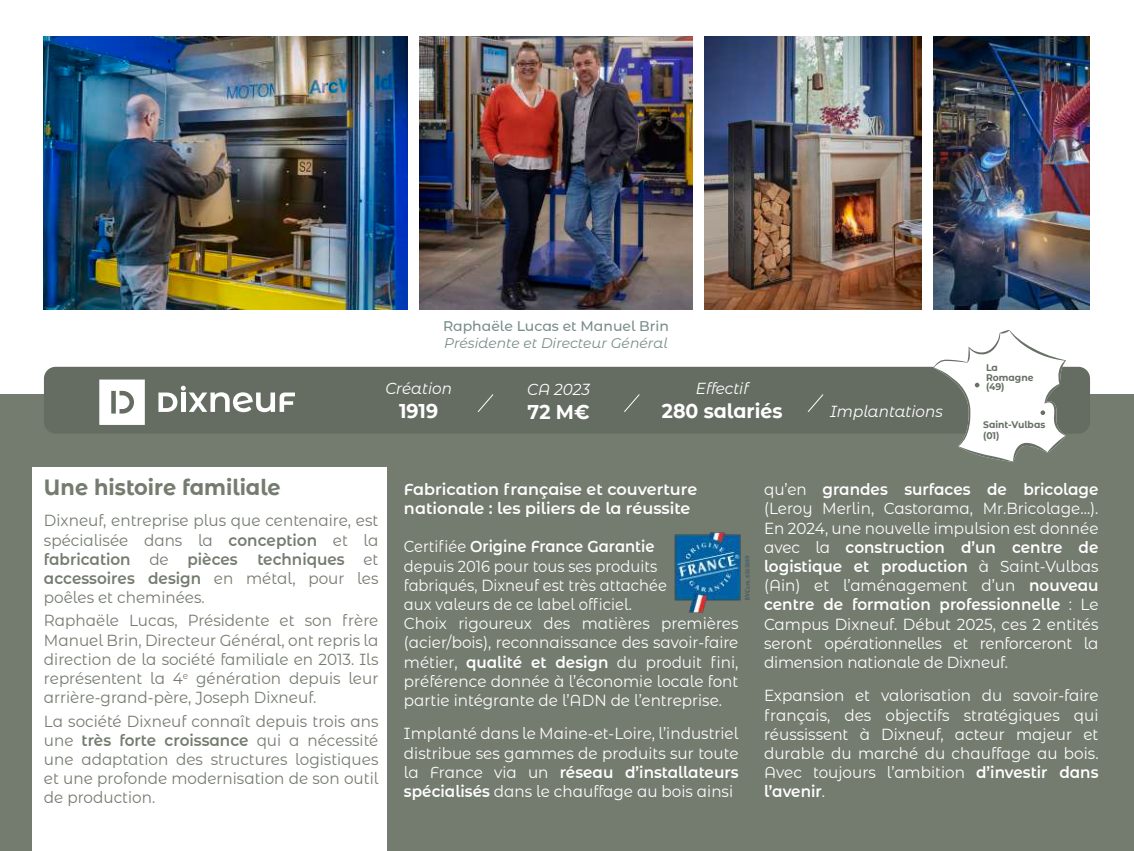
<style>
.page{position:relative;width:1134px;height:851px;background:#fff}
.page>*{position:absolute;margin:0;border:0;box-sizing:border-box;transform-origin:0 0}
.t1{font:700 22px "Dixneuf";color:#747b6f;scale:.95 1}
.t2{font:700 20px "Dixneuf";color:#fff;scale:.95 1}
.t3{font:16px/19.2px "Dixneuf";color:#fff;text-align:justify;scale:.95 1}
.t4{font:16px/19.2px "Dixneuf";color:#747b6f;text-align:justify;scale:.95 1}
.t5{font:16px/19.2px "Dixneuf";color:#fff;scale:.92 1}
.t6{font:600 16px/19.2px "Dixneuf";color:#fff}
.t7{font:italic 16px "Dixneuf";color:#fff;scale:.95 1}
.t8{font:italic 14px "Dixneuf";color:#788d8a}
.t9{font:500 14px "Dixneuf";color:#788d8a}
.t10{font:700 9.6px/9.6px "Dixneuf";color:#677065;scale:.95 1}
.s1{font-weight:600}
</style>
<div class="page">
<div style="left:0;top:394px;width:1134px;height:456px;background:#747b6f"></div>
<div style="left:44px;top:367px;width:1046px;height:66px;background:#656d63;border-radius:12px"></div>
<svg style="left:158px;top:385px;width:137px;height:27px"></svg>
<svg style="left:99px;top:379px;width:46px;height:46px;background:#e8e9e7"></svg>
<svg style="left:933px;top:330px;width:133px;height:132px"></svg>
<img style="left:419px;top:36px;width:273px;height:273px">
<img style="left:674px;top:532px;width:76px;height:81px">
<img style="left:44px;top:36px;width:363px;height:273px">
<img style="left:704px;top:36px;width:217px;height:273px">
<svg style="left:477px;top:394px;width:17px;height:18px"></svg>
<svg style="left:624px;top:394px;width:16px;height:18px"></svg>
<svg style="left:807px;top:394px;width:17px;height:18px"></svg>
<img style="left:933px;top:36px;width:156px;height:273px">
<div style="left:32px;top:467px;width:355px;height:383px;background:#fff"></div>
<p class="t9" style="left:443px;top:317px;width:227px">Raphaële Lucas et Manuel Brin</p>
<p class="t8" style="left:444px;top:333px;width:225px">Présidente et Directeur Général</p>
<p class="t7" style="left:385px;top:378px;width:72px">Création</p>
<p class="t2" style="left:399px;top:397px;width:43px">1919</p>
<p class="t7" style="left:696px;top:378px;width:57px">Effectif</p>
<p class="t2" style="left:662px;top:397px;width:128px">280 salariés</p>
<p class="t7" style="left:830px;top:400px;width:120px">Implantations</p>
<p class="t7" style="left:527px;top:378px;width:68px">CA 2023</p>
<p class="t2" style="left:528px;top:397px;width:67px">72 M€</p>
<p class="t10" style="left:986px;top:362px;width:52px">La<br>Romagne (49)</p>
<p class="t10" style="left:983px;top:418px;width:67px;line-height:11px">Saint-Vulbas (01)</p>
<h1 class="t1" style="left:44px;top:472px;width:251px">Une histoire familiale</h1>
<p class="t4" style="left:44px;top:511px;width:354px">Dixneuf, entreprise plus que centenaire, est spécialisée dans la <span class="s1">conception</span> et la <span class="s1">fabrication</span> de <span class="s1">pièces techniques</span> et <span class="s1">accessoires design</span> en métal, pour les poêles et cheminées.</p>
<p class="t4" style="left:44px;top:611px;width:354px">Raphaële Lucas, Présidente et son frère Manuel Brin, Directeur Général, ont repris la direction de la société familiale en 2013. Ils représentent la 4<sup>e</sup> génération depuis leur arrière-grand-père, Joseph Dixneuf.</p>
<p class="t4" style="left:44px;top:711px;width:354px">La société Dixneuf connaît depuis trois ans une <span class="s1">très forte croissance</span> qui a nécessité une adaptation des structures logistiques et une profonde modernisation de son outil de production.</p>
<p class="t6" style="left:404px;top:479px;width:295px">Fabrication française et couverture nationale : les piliers de la réussite</p>
<p class="t5" style="left:404px;top:537px;width:365px">Certifiée <span class="s1">Origine France Garantie<br></span>depuis 2016 pour tous ses produits<br>fabriqués, Dixneuf est très attachée<br>aux valeurs de ce label officiel.<br>Choix rigoureux des matières premières (acier/bois), reconnaissance des savoir-faire métier, <span class="s1">qualité et design</span> du produit fini, préférence donnée à l’économie locale font partie intégrante de l’ADN de l’entreprise.</p>
<p class="t3" style="left:404px;top:723px;width:354px">Implanté dans le Maine-et-Loire, l’industriel distribue ses gammes de produits sur toute la France via un <span class="s1">réseau d’installateurs spécialisés</span> dans le chauffage au bois ainsi</p>
<p class="t3" style="left:764px;top:479px;width:354px">qu’en <span class="s1">grandes surfaces de bricolage </span>(Leroy Merlin, Castorama, Mr.Bricolage…).<br>En 2024, une nouvelle impulsion est donnée avec la <span class="s1">construction d’un centre de logistique et production</span> à Saint-Vulbas (Ain) et l’aménagement d’un <span class="s1">nouveau centre de formation professionnelle</span> : Le Campus Dixneuf. Début 2025, ces 2 entités seront opérationnelles et renforceront la dimension nationale de Dixneuf.</p>
<p class="t3" style="left:764px;top:685px;width:354px">Expansion et valorisation du savoir-faire français, des objectifs stratégiques qui réussissent à Dixneuf, acteur majeur et durable du marché du chauffage au bois.<br>Avec toujours l’ambition <span class="s1">d’investir dans l’avenir</span>.</p>
</div>
